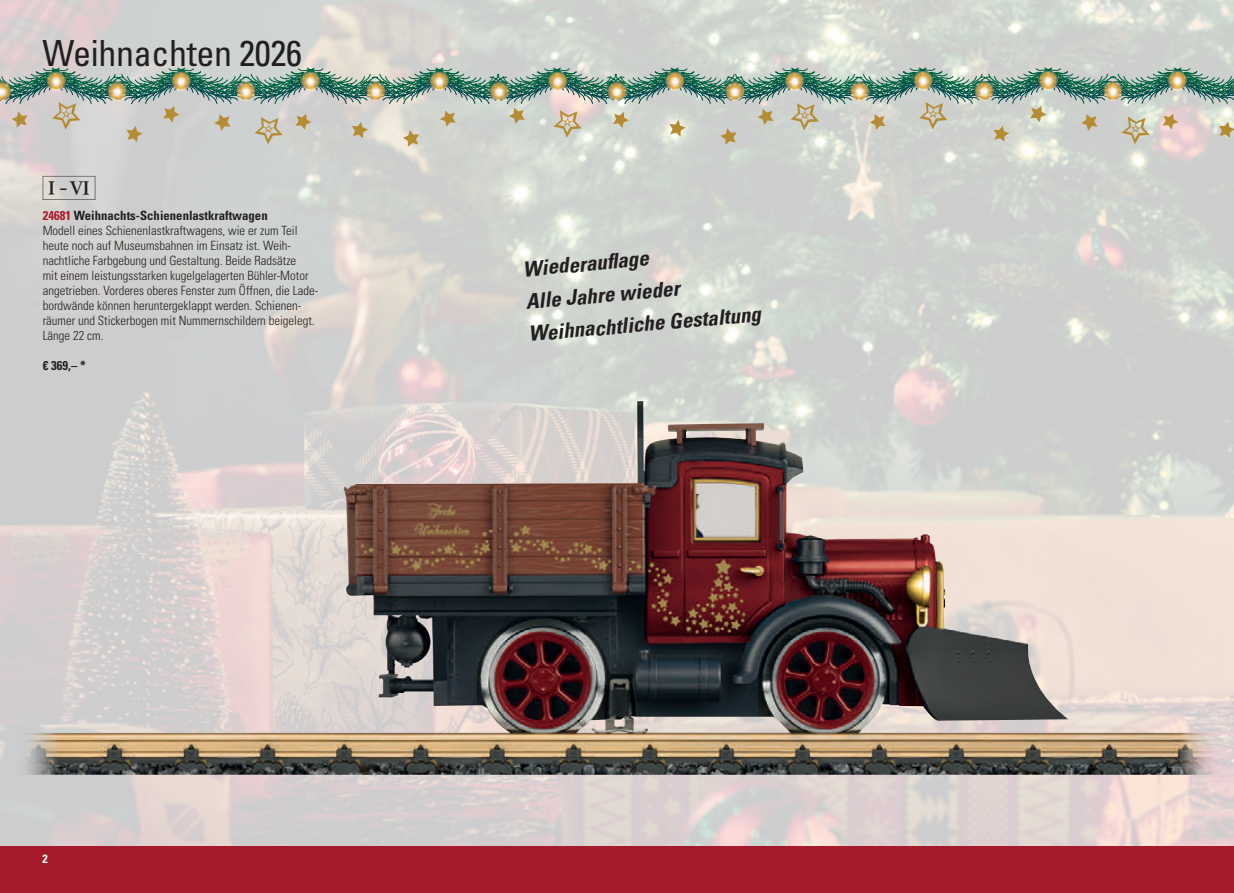
<style>
.page{position:relative;width:1234px;height:893px;background:#fff}
.page>*{position:absolute;margin:0;border:0;box-sizing:border-box;transform-origin:0 0}
.t1{font:condensed 36px "Univers LT Std";letter-spacing:-.01em;color:#231f20}
.t2{font:30px "LGB Piktos";color:#231f20}
.t3{font:italic 700 condensed 21px/32.5px "Univers LT Std";color:#231f20}
.t4{font:300 condensed 12.75px/15px "Univers LT Std";color:#231f20}
.t5{font:700 condensed 12.75px "Univers LT Std";color:#231f20}
.t6{font:700 condensed 12px "Univers LT Std";color:#fff}
.s1{color:#a61a2c}
</style>
<div class="page">
<div style="left:0;top:846px;width:1233px;height:47px;background:#a61a2c"></div>
<svg style="left:0;top:67px;width:1234px;height:80px;background:#b8c1b5"></svg>
<img style="left:912px;top:71px;width:321px;height:30px">
<img style="left:16px;top:401px;width:1205px;height:374px">
<h1 class="t1" style="left:43px;top:31px;width:261px">Weihnachten 2026</h1>
<h2 class="t2" style="left:43px;top:172px;width:59px">7</h2>
<p class="t5" style="left:43px;top:208px;width:226px"><span class="s1">24681</span> Weihnachts-Schienenlastkraftwagen</p>
<p class="t4" style="left:43px;top:223px;width:276px">Modell eines Schienenlastkraftwagens, wie er zum Teil heute noch auf Museumsbahnen im Einsatz ist. Weih&shy;nachtliche Farbgebung und Gestaltung. Beide Radsätze<br>mit einem leistungsstarken kugelgelagerten Bühler-Motor angetrieben. Vorderes oberes Fenster zum Öffnen, die Lade&shy;bordwände können heruntergeklappt werden. Schienen&shy;räumer und Stickerbogen mit Nummernschildern beigelegt.<br>Länge 22 cm.</p>
<p class="t5" style="left:43px;top:358px;width:45px">€ 369,– *</p>
<p class="t6" style="left:43px;top:852px;width:7px">2</p>
<h3 class="t3" style="left:521px;top:253px;width:234px;rotate:-5deg">Wiederaufl age<br>Alle Jahre wieder<br>Weihnachtliche Gestaltung</h3>
</div>
